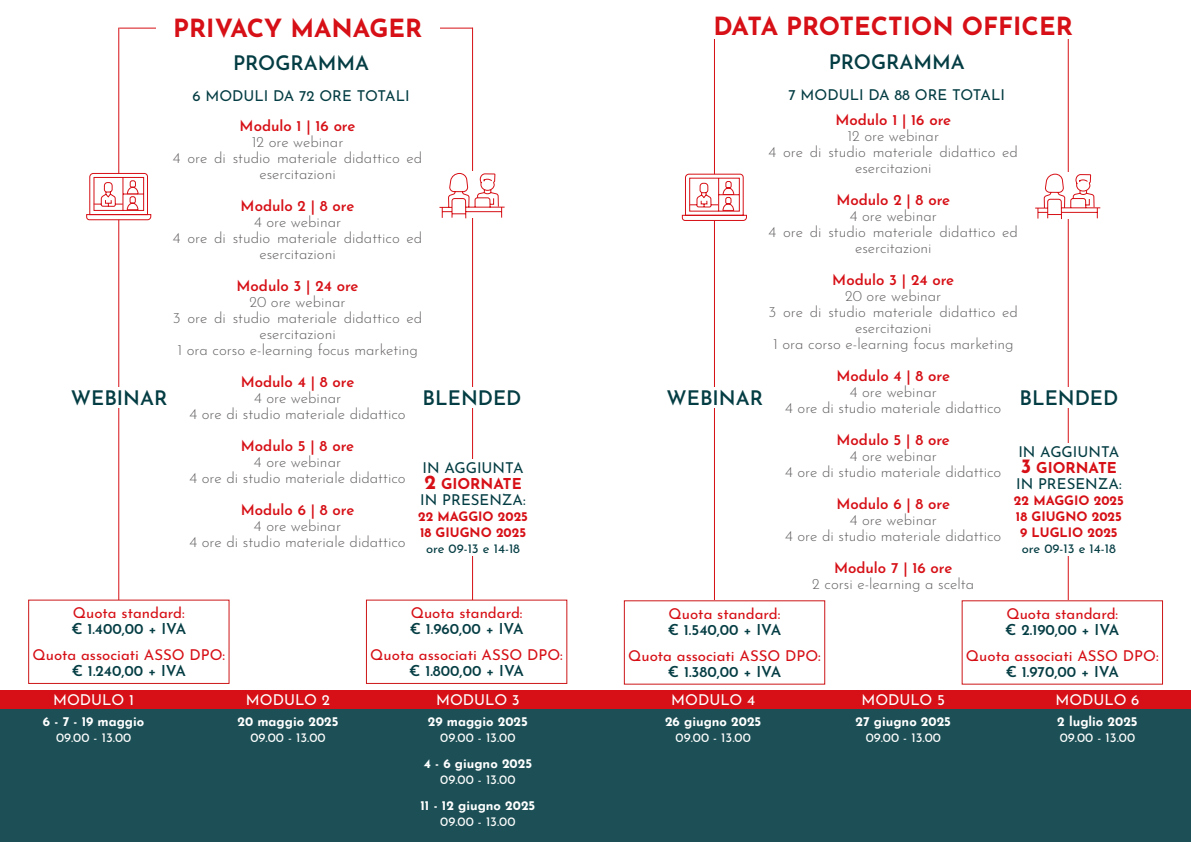
<style>
.page{position:relative;width:1191px;height:842px;background:#fff}
.page>*{position:absolute;margin:0;border:0;box-sizing:border-box;transform-origin:0 0}
.t1{font:700 25px "Josefin Sans";color:#d61016}
.t2{font:600 20px "Josefin Sans";color:#043d43}
.t3{font:300 15px/16px "Josefin Sans";color:#636060;text-align:center}
.t4{font:600 15px "Josefin Sans";color:#d61016}
.t5{font:15px "Josefin Sans";color:#d61016}
.t6{font:600 15px "Josefin Sans";color:#043d43}
.t7{font:15px/16px "Josefin Sans";color:#043d43}
.t8{font:15px "Josefin Sans";color:#fff}
.t9{font:700 13px "Josefin Sans";color:#fff}
.t10{font:13px "Josefin Sans";color:#fff}
.t11{font:700 13px/16px "Josefin Sans";color:#d61016}
.t12{font:13px "Josefin Sans";color:#043d43}
.s1{font-weight:700;font-size:20px;color:#d61016}
.s2{font-weight:700;color:#d61016}
</style>
<div class="page">
<div style="left:0;top:690px;width:1191px;height:152px;background:#1d5056"></div>
<div style="left:0;top:690px;width:1191px;height:19px;background:#d61016"></div>
<hr style="left:118px;top:28px;width:1px;height:630px;background:#d61016">
<hr style="left:472px;top:28px;width:1px;height:630px;background:#d61016">
<hr style="left:119px;top:28px;width:353px;height:1px;background:#d61016">
<div style="left:156px;top:14px;width:283px;height:27px;background:#fff"></div>
<div style="left:29px;top:600px;width:200px;height:83px;background:#fff"></div>
<div style="left:28px;top:600px;width:201px;height:84px;border:1px solid #cd1719"></div>
<svg style="left:86px;top:172px;width:66px;height:49px"></svg>
<div style="left:68px;top:387px;width:102px;height:20px;background:#fff"></div>
<svg style="left:439px;top:42px;width:66px;height:177px"></svg>
<div style="left:366px;top:600px;width:201px;height:83px;background:#fff"></div>
<div style="left:366px;top:600px;width:201px;height:84px;border:1px solid #cd1719"></div>
<div style="left:421px;top:387px;width:102px;height:20px;background:#fff"></div>
<div style="left:408px;top:459px;width:130px;height:97px;background:#fff"></div>
<hr style="left:714px;top:26px;width:1px;height:630px;background:#d61016">
<hr style="left:1067px;top:26px;width:1px;height:630px;background:#d61016">
<div style="left:699px;top:13px;width:387px;height:26px;background:#fff"></div>
<svg style="left:681px;top:173px;width:66px;height:48px"></svg>
<div style="left:664px;top:388px;width:102px;height:20px;background:#fff"></div>
<svg style="left:1035px;top:42px;width:66px;height:184px"></svg>
<div style="left:1018px;top:387px;width:101px;height:21px;background:#fff"></div>
<div style="left:1004px;top:443px;width:129px;height:113px;background:#fff"></div>
<h1 class="t1" style="left:173px;top:6px;width:250px">PRIVACY MANAGER</h1>
<h2 class="t2" style="left:233px;top:46px;width:138px">PROGRAMMA</h2>
<p class="t7" style="left:192px;top:86px;width:219px">6 MODULI DA 72 ORE TOTALI</p>
<p class="t4" style="left:240px;top:113px;width:117px">Modulo 1 | 16 ore</p>
<p class="t3" style="left:173px;top:133px;width:251px">12 ore webinar<br>4 ore di studio materiale didattico ed esercitazioni</p>
<p class="t4" style="left:241px;top:193px;width:115px">Modulo 2 | 8 ore</p>
<p class="t3" style="left:173px;top:213px;width:251px">4 ore webinar<br>4 ore di studio materiale didattico ed esercitazioni</p>
<p class="t4" style="left:237px;top:273px;width:123px">Modulo 3 | 24 ore</p>
<p class="t3" style="left:173px;top:293px;width:251px">20 ore webinar<br>3 ore di studio materiale didattico ed esercitazioni<br>1 ora corso e-learning focus marketing</p>
<p class="t4" style="left:241px;top:369px;width:115px">Modulo 4 | 8 ore</p>
<p class="t3" style="left:189px;top:389px;width:218px">4 ore webinar<br>4 ore di studio materiale didattico</p>
<p class="t4" style="left:241px;top:433px;width:115px">Modulo 5 | 8 ore</p>
<p class="t3" style="left:189px;top:453px;width:218px">4 ore webinar<br>4 ore di studio materiale didattico</p>
<p class="t4" style="left:241px;top:497px;width:115px">Modulo 6 | 8 ore</p>
<p class="t3" style="left:189px;top:517px;width:218px">4 ore webinar<br>4 ore di studio materiale didattico</p>
<h2 class="t2" style="left:71px;top:380px;width:98px">WEBINAR</h2>
<h2 class="t2" style="left:422px;top:380px;width:100px">BLENDED</h2>
<p class="t7" style="left:420px;top:458px;width:107px">IN AGGIUNTA<br><span class="s1">2</span> <span class="s2">GIORNATE<br></span>IN PRESENZA:</p>
<p class="t11" style="left:418px;top:507px;width:111px">22 MAGGIO 2025<br>18 GIUGNO 2025</p>
<p class="t12" style="left:426px;top:538px;width:96px">ore 09-13 e 14-18</p>
<p class="t5" style="left:73px;top:601px;width:113px">Quota standard:</p>
<p class="t6" style="left:71px;top:616px;width:116px">€ 1.400,00 + IVA</p>
<p class="t5" style="left:32px;top:643px;width:194px">Quota associati ASSO DPO:</p>
<p class="t6" style="left:72px;top:658px;width:115px">€ 1.240,00 + IVA</p>
<p class="t8" style="left:53px;top:687px;width:82px">MODULO 1</p>
<p class="t9" style="left:43px;top:709px;width:103px">6 - 7 - 19 maggio</p>
<p class="t10" style="left:56px;top:726px;width:77px">09.00 - 13.00</p>
<p class="t8" style="left:246px;top:687px;width:85px">MODULO 2</p>
<p class="t9" style="left:237px;top:709px;width:103px">20 maggio 2025</p>
<p class="t10" style="left:250px;top:726px;width:77px">09.00 - 13.00</p>
<p class="t5" style="left:411px;top:601px;width:113px">Quota standard:</p>
<p class="t6" style="left:410px;top:616px;width:115px">€ 1.960,00 + IVA</p>
<p class="t5" style="left:370px;top:643px;width:194px">Quota associati ASSO DPO:</p>
<p class="t6" style="left:409px;top:658px;width:116px">€ 1.800,00 + IVA</p>
<p class="t8" style="left:436px;top:687px;width:85px">MODULO 3</p>
<p class="t9" style="left:428px;top:709px;width:101px">29 maggio 2025</p>
<p class="t10" style="left:440px;top:726px;width:77px">09.00 - 13.00</p>
<p class="t9" style="left:424px;top:751px;width:110px">4 - 6 giugno 2025</p>
<p class="t10" style="left:440px;top:768px;width:77px">09.00 - 13.00</p>
<p class="t9" style="left:420px;top:793px;width:116px">11 - 12 giugno 2025</p>
<p class="t10" style="left:440px;top:810px;width:77px">09.00 - 13.00</p>
<h1 class="t1" style="left:713px;top:4px;width:361px">DATA PROTECTION OFFICER</h1>
<h2 class="t2" style="left:828px;top:45px;width:138px">PROGRAMMA</h2>
<p class="t7" style="left:788px;top:85px;width:218px">7 MODULI DA 88 ORE TOTALI</p>
<p class="t4" style="left:835px;top:107px;width:117px">Modulo 1 | 16 ore</p>
<p class="t3" style="left:768px;top:126px;width:251px">12 ore webinar<br>4 ore di studio materiale didattico ed esercitazioni</p>
<p class="t4" style="left:836px;top:187px;width:115px">Modulo 2 | 8 ore</p>
<p class="t3" style="left:768px;top:206px;width:251px">4 ore webinar<br>4 ore di studio materiale didattico ed esercitazioni</p>
<p class="t4" style="left:832px;top:267px;width:123px">Modulo 3 | 24 ore</p>
<p class="t3" style="left:768px;top:286px;width:251px">20 ore webinar<br>3 ore di studio materiale didattico ed esercitazioni<br>1 ora corso e-learning focus marketing</p>
<p class="t4" style="left:836px;top:363px;width:115px">Modulo 4 | 8 ore</p>
<p class="t3" style="left:785px;top:382px;width:218px">4 ore webinar<br>4 ore di studio materiale didattico</p>
<p class="t4" style="left:836px;top:427px;width:115px">Modulo 5 | 8 ore</p>
<p class="t3" style="left:785px;top:446px;width:218px">4 ore webinar<br>4 ore di studio materiale didattico</p>
<p class="t4" style="left:836px;top:491px;width:115px">Modulo 6 | 8 ore</p>
<p class="t3" style="left:785px;top:510px;width:218px">4 ore webinar<br>4 ore di studio materiale didattico</p>
<p class="t4" style="left:834px;top:555px;width:120px">Modulo 7 | 16 ore</p>
<p class="t3" style="left:812px;top:574px;width:163px">2 corsi e-learning a scelta</p>
<p class="t5" style="left:668px;top:601px;width:113px">Quota standard:</p>
<p class="t6" style="left:668px;top:617px;width:115px">€ 1.540,00 + IVA</p>
<p class="t5" style="left:628px;top:643px;width:194px">Quota associati ASSO DPO:</p>
<p class="t6" style="left:668px;top:659px;width:115px">€ 1.380,00 + IVA</p>
<h2 class="t2" style="left:1019px;top:381px;width:100px">BLENDED</h2>
<h2 class="t2" style="left:666px;top:381px;width:98px">WEBINAR</h2>
<p class="t7" style="left:1016px;top:442px;width:107px;text-align:center">IN AGGIUNTA<br><span class="s1">3</span> <span class="s2">GIORNATE<br></span>IN PRESENZA:</p>
<p class="t11" style="left:1014px;top:491px;width:111px;text-align:center">22 MAGGIO 2025<br>18 GIUGNO 2025<br>9 LUGLIO 2025</p>
<p class="t12" style="left:1022px;top:538px;width:96px">ore 09-13 e 14-18</p>
<p class="t5" style="left:1006px;top:601px;width:113px">Quota standard:</p>
<p class="t6" style="left:1005px;top:617px;width:115px">€ 2.190,00 + IVA</p>
<p class="t5" style="left:966px;top:643px;width:194px">Quota associati ASSO DPO:</p>
<p class="t6" style="left:1005px;top:659px;width:115px">€ 1.970,00 + IVA</p>
<p class="t8" style="left:671px;top:687px;width:85px">MODULO 4</p>
<p class="t9" style="left:665px;top:709px;width:98px">26 giugno 2025</p>
<p class="t10" style="left:675px;top:726px;width:77px">09.00 - 13.00</p>
<p class="t8" style="left:861px;top:687px;width:85px">MODULO 5</p>
<p class="t9" style="left:855px;top:709px;width:97px">27 giugno 2025</p>
<p class="t10" style="left:865px;top:726px;width:77px">09.00 - 13.00</p>
<p class="t8" style="left:1055px;top:687px;width:85px">MODULO 6</p>
<p class="t9" style="left:1057px;top:709px;width:82px">2 luglio 2025</p>
<p class="t10" style="left:1059px;top:726px;width:77px">09.00 - 13.00</p>
</div>
